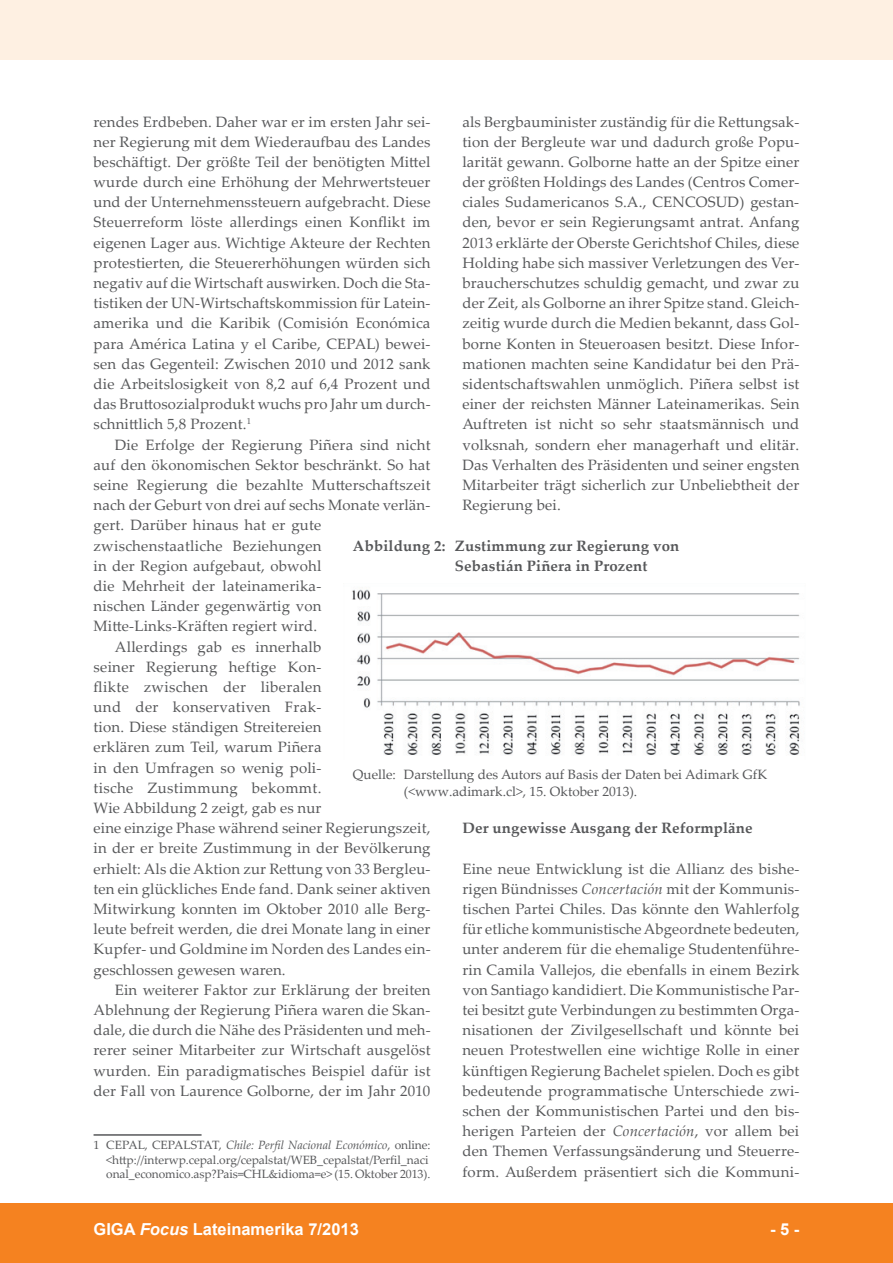
<style>
.page{position:relative;width:893px;height:1263px;background:#fff}
.page>*{position:absolute;margin:0;border:0;box-sizing:border-box;transform-origin:0 0}
.t1{font:700 16.5px "Arial";color:#fff}
.t2{font:15px/20.2px "Palatino Linotype";letter-spacing:.01em;color:#57585a;text-align:justify}
.t3{font:700 15px/20.2px "Palatino Linotype";letter-spacing:.01em;color:#57585a}
.t4{font:13.5px/16.2px "Palatino Linotype";color:#57585a}
.t5{font:12px/14.4px "Palatino Linotype";letter-spacing:-.005em;color:#57585a}
.s1{font-style:italic}
</style>
<div class="page">
<div style="left:0;top:1203px;width:893px;height:60px;background:#f58220"></div>
<div style="left:0;top:0;width:893px;height:60px;background:#fef0e2"></div>
<hr style="left:94px;top:1134px;width:108px;height:2px;background:#57585a">
<img style="left:352px;top:589px;width:448px;height:166px">
<p class="t2" style="left:94px;top:111px;width:339px">rendes Erdbeben. Daher war er im ersten Jahr sei&shy;ner Regierung mit dem Wiederaufbau des Landes beschäftigt. Der größte Teil der benötigten Mittel wurde durch eine Erhöhung der Mehrwertsteuer und der Unternehmenssteuern aufgebracht. Diese Steuerreform löste allerdings einen Konflikt im eigenen Lager aus. Wichtige Akteure der Rechten protestierten, die Steuererhöhungen würden sich negativ auf die Wirtschaft auswirken. Doch die Sta&shy;tistiken der UN-Wirtschaftskommission für Latein&shy;amerika und die Karibik (Comisión Económica para América Latina y el Caribe, CEPAL) bewei&shy;sen das Gegenteil: Zwischen 2010 und 2012 sank die Arbeitslosigkeit von 8,2 auf 6,4 Prozent und das Bruttosozialprodukt wuchs pro Jahr um durch&shy;schnittlich 5,8 Prozent.<sup>1</sup></p>
<p class="t2" style="left:115px;top:434px;width:317px">Die Erfolge der Regierung Piñera sind nicht</p>
<p class="t2" style="left:94px;top:454px;width:338px">auf den ökonomischen Sektor beschränkt. So hat</p>
<p class="t2" style="left:94px;top:474px;width:339px">seine Regierung die bezahlte Mutterschaftszeit</p>
<p class="t2" style="left:94px;top:494px;width:338px">nach der Geburt von drei auf sechs Monate verlän-</p>
<p class="t2" style="left:94px;top:514px;width:229px">gert. Darüber hinaus hat er gute</p>
<p class="t2" style="left:94px;top:535px;width:229px">zwischenstaatliche Beziehungen</p>
<p class="t2" style="left:94px;top:555px;width:229px">in der Region aufgebaut, obwohl</p>
<p class="t2" style="left:94px;top:575px;width:229px">die Mehrheit der lateinamerika-</p>
<p class="t2" style="left:94px;top:595px;width:229px">nischen Länder gegenwärtig von</p>
<p class="t2" style="left:94px;top:615px;width:225px">Mitte-Links-Kräften regiert wird.</p>
<p class="t2" style="left:115px;top:636px;width:208px">Allerdings gab es innerhalb</p>
<p class="t2" style="left:94px;top:656px;width:229px">seiner Regierung heftige Kon-</p>
<p class="t2" style="left:94px;top:676px;width:230px">flikte zwischen der liberalen</p>
<p class="t2" style="left:94px;top:696px;width:229px">und der konservativen Frak-</p>
<p class="t2" style="left:94px;top:716px;width:229px">tion. Diese ständigen Streitereien</p>
<p class="t2" style="left:94px;top:737px;width:229px">erklären zum Teil, warum Piñera</p>
<p class="t2" style="left:94px;top:757px;width:229px">in den Umfragen so wenig poli-</p>
<p class="t2" style="left:94px;top:777px;width:229px">tische Zustimmung bekommt.</p>
<p class="t2" style="left:94px;top:797px;width:229px">Wie Abbildung 2 zeigt, gab es nur</p>
<p class="t2" style="left:94px;top:817px;width:338px">eine einzige Phase während seiner Regierungszeit,</p>
<p class="t2" style="left:94px;top:838px;width:338px">in der er breite Zustimmung in der Bevölkerung</p>
<p class="t2" style="left:94px;top:858px;width:338px">erhielt: Als die Aktion zur Rettung von 33 Bergleu-</p>
<p class="t2" style="left:94px;top:878px;width:338px">ten ein glückliches Ende fand. Dank seiner aktiven</p>
<p class="t2" style="left:94px;top:898px;width:338px">Mitwirkung konnten im Oktober 2010 alle Berg-</p>
<p class="t2" style="left:94px;top:918px;width:338px">leute befreit werden, die drei Monate lang in einer</p>
<p class="t2" style="left:94px;top:938px;width:339px">Kupfer- und Goldmine im Norden des Landes ein-</p>
<p class="t2" style="left:94px;top:959px;width:194px">geschlossen gewesen waren.</p>
<p class="t2" style="left:115px;top:979px;width:317px">Ein weiterer Faktor zur Erklärung der breiten</p>
<p class="t2" style="left:94px;top:999px;width:338px">Ablehnung der Regierung Piñera waren die Skan-</p>
<p class="t2" style="left:94px;top:1019px;width:339px">dale, die durch die Nähe des Präsidenten und meh-</p>
<p class="t2" style="left:94px;top:1039px;width:339px">rerer seiner Mitarbeiter zur Wirtschaft ausgelöst</p>
<p class="t2" style="left:94px;top:1060px;width:339px">wurden. Ein paradigmatisches Beispiel dafür ist</p>
<p class="t2" style="left:94px;top:1080px;width:338px">der Fall von Laurence Golborne, der im Jahr 2010</p>
<p class="t2" style="left:462px;top:111px;width:339px">als Bergbauminister zuständig für die Rettungsak&shy;tion der Bergleute war und dadurch große Popu&shy;larität gewann. Golborne hatte an der Spitze einer der größten Holdings des Landes (Centros Comer&shy;ciales Sudamericanos S.A., CENCOSUD) gestan&shy;den, bevor er sein Regierungsamt antrat. Anfang 2013 erklärte der Oberste Gerichtshof Chiles, diese Holding habe sich massiver Verletzungen des Ver&shy;braucherschutzes schuldig gemacht, und zwar zu der Zeit, als Golborne an ihrer Spitze stand. Gleich&shy;zeitig wurde durch die Medien bekannt, dass Gol&shy;borne Konten in Steueroasen besitzt. Diese Infor&shy;mationen machten seine Kandidatur bei den Prä&shy;sidentschaftswahlen unmöglich. Piñera selbst ist einer der reichsten Männer Lateinamerikas. Sein Auftreten ist nicht so sehr staatsmännisch und volksnah, sondern eher managerhaft und elitär.<br>Das Verhalten des Präsidenten und seiner engsten Mitarbeiter trägt sicherlich zur Unbeliebtheit der Regierung bei.</p>
<p class="t3" style="left:455px;top:535px;width:226px;text-indent:-102px">Abbildung 2: Zustimmung zur Regierung von<br>Sebastián Piñera in Prozent</p>
<p class="t4" style="left:404px;top:766px;width:365px;text-indent:-51px">Quelle: Darstellung des Autors auf Basis der Daten bei Adimark GfK (&lt;www.adimark.cl&gt;, 15. Oktober 2013).</p>
<p class="t3" style="left:462px;top:817px;width:292px">Der ungewisse Ausgang der Reformpläne</p>
<p class="t2" style="left:462px;top:858px;width:339px">Eine neue Entwicklung ist die Allianz des bishe&shy;rigen Bündnisses <span class="s1">Concertación</span> mit der Kommunis&shy;tischen Partei Chiles. Das könnte den Wahlerfolg für etliche kommunistische Abgeordnete bedeuten, unter anderem für die ehemalige Studentenführe&shy;rin Camila Vallejos, die ebenfalls in einem Bezirk von Santiago kandidiert. Die Kommunistische Par&shy;tei besitzt gute Verbindungen zu bestimmten Orga&shy;nisationen der Zivilgesellschaft und könnte bei neuen Protestwellen eine wichtige Rolle in einer künftigen Regierung Bachelet spielen. Doch es gibt bedeutende programmatische Unterschiede zwi&shy;schen der Kommunistischen Partei und den bis&shy;herigen Parteien der <span class="s1">Concertación</span>, vor allem bei den Themen Verfassungsänderung und Steuerre&shy;form. Außerdem präsentiert sich die Kommuni-</p>
<p class="t5" style="left:106px;top:1137px;width:326px;text-indent:-13px">1 CEPAL, CEPALSTAT, <span class="s1">Chile: Perfil Nacional Económico</span>, online: &lt;http://interwp.cepal.org/cepalstat/WEB_cepalstat/Perfil_naci onal_economico.asp?Pais=CHL&amp;idioma=e&gt; (15. Oktober 2013).</p>
<p class="t1" style="left:94px;top:1218px;width:267px">GIGA <span class="s1">Focus</span> Lateinamerika 7/2013</p>
<p class="t1" style="left:770px;top:1218px;width:31px">- 5 -</p>
</div>
